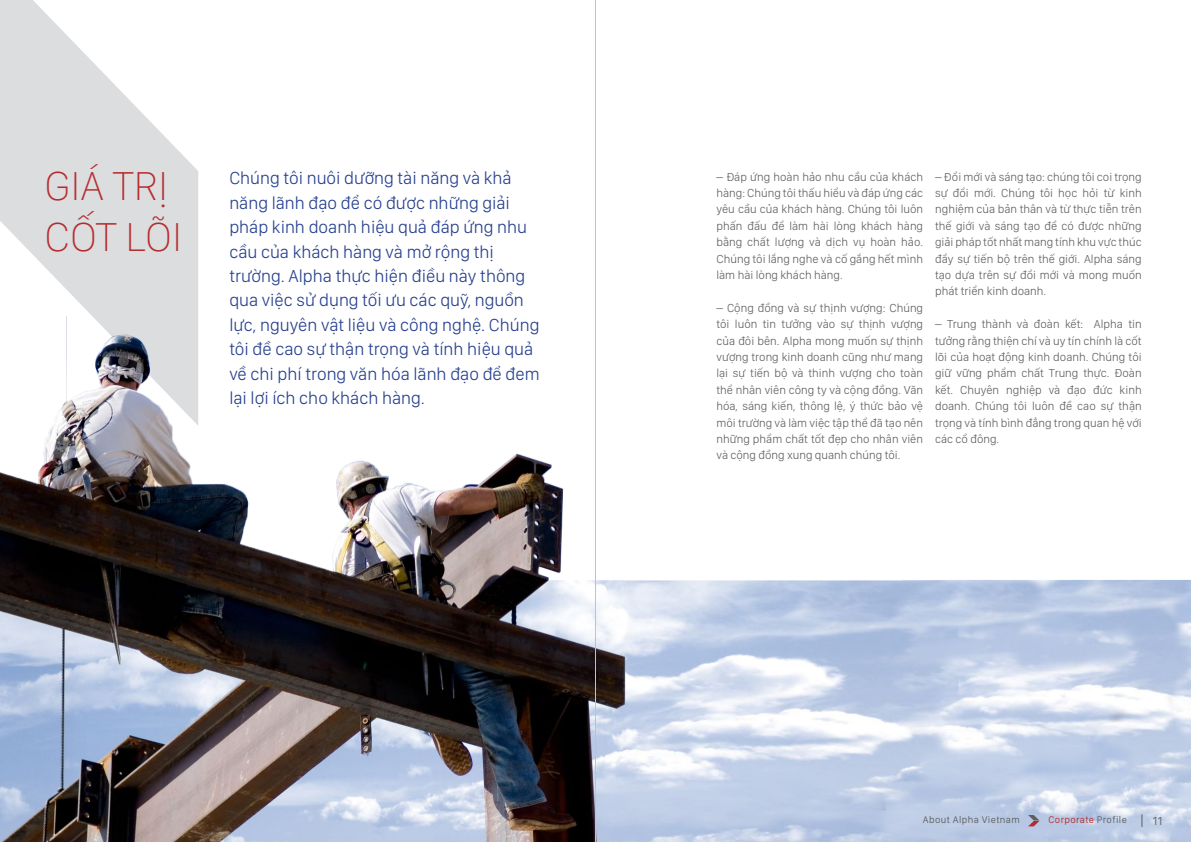
<style>
.page{position:relative;width:1191px;height:842px;background:#fff}
.page>*{position:absolute;margin:0;border:0;box-sizing:border-box;transform-origin:0 0}
.Paragraph_Style_3{font:100 42px/50.4px "San Francisco Display";color:#b62c2e}
.Paragraph_Style_2{font:300 18px/24.4px "San Francisco Display";color:#253f8e}
.Paragraph_Style_1{font:300 12px/16.4px "San Francisco Display";color:#5f5f62;text-align:justify}
.t1{font:12px "San Francisco Display";color:#5f5f62}
.t2{font:10px "San Francisco Display";letter-spacing:.04em;color:#5f5f62}
.t3{font:10px "San Francisco Display";letter-spacing:.04em;color:#b62c2e}
.s1{color:#5f5f62}
</style>
<div class="page">
<svg style="left:0;top:0;width:198px;height:316px;fill:#dcdddf"></svg>
<img style="left:0;top:316px;width:1191px;height:526px">
<svg style="left:1028px;top:815px;width:11px;height:11px"></svg>
<svg style="left:1141px;top:814px;width:1px;height:13px"></svg>
<hr style="left:595px;top:0;width:1px;height:842px;background:#c1c2c4">
<p class="Paragraph_Style_3" style="left:44px;top:160px;width:139px">GIÁ TRỊ<br>CỐT LÕI</p>
<p class="Paragraph_Style_2" style="left:229px;top:166px;width:312px">Chú ng tôi nuôi dưỡng tài năng và khả năng lã nh đạo để có được những giải pháp kinh doanh hiệu quả đáp ứng nhu cầu của khách hà ng và mở rộng thị trường. Alpha thực hiện điều này thông qua việc sử dụ ng tối ưu các quỹ, nguồn lực, nguyên vật liệu và công nghệ. Chú ng tôi đề cao sự thậ n trọng và tính hiệu quả về chi phí trong văn hóa lãnh đạo để đem lại lợi ích cho khách hàng.</p>
<p class="Paragraph_Style_1" style="left:716px;top:168px;width:208px">– Đá p ứng hoàn hảo nhu cầu của khách hàng: Chú ng tôi thấu hiểu và đáp ứng các yêu cầu của khách hàng. Chú ng tôi luôn phấn đấu để làm hài lòng khách hàng bằng chất lượng và dịch vụ hoàn hảo.<br>Chúng tôi lắng nghe và cố gắng hết mình làm hài lòng khách hàng.</p>
<p class="Paragraph_Style_1" style="left:716px;top:299px;width:208px;text-align:left">– Cộng đồng và sự thị nh vượng: Chú ng tôi luôn tin tưởng vào sự thị nh vượng của đôi bên. Alpha mong muốn sự thịnh vượng trong kinh doanh cũ ng như mang lại sự tiến bộ và thinh vượng cho toà n thể nhân viên công ty và cộng đồng. Văn hóa, sá ng kiến, thông lệ, ý thức bảo vệ môi trường và là m việc tậ p thể đã tạo nên những phẩm chất tốt đẹp cho nhân viên và cộng đồng xung quanh chú ng tôi.</p>
<p class="Paragraph_Style_1" style="left:935px;top:168px;width:208px">– Đổi mới và sá ng tạo: chú ng tôi coi trọng sự đổi mới. Chúng tôi học hỏi từ kinh nghiệm của bả n thân và từ thực tiễn trên thế giới và sá ng tạo để có được những giải phá p tốt nhất mang tính khu vực thúc đẩy sự tiến bộ trên thế giới. Alpha sá ng tạo dựa trên sự đổi mới và mong muốn phát triển kinh doanh.</p>
<p class="Paragraph_Style_1" style="left:935px;top:316px;width:208px">– Trung thà nh và đoà n kết: Alpha tin tưởng rằ ng thiện chí và uy tín chính là cốt lõi của hoạt động kinh doanh. Chúng tôi giữ vững phẩ m chất Trung thực. Đoà n kết. Chuyên nghiệp và đạo đức kinh doanh. Chúng tôi luôn đề cao sự thận trọng và tính bình đẳ ng trong quan hệ với các cổ đông.</p>
<p class="t2" style="left:923px;top:813px;width:98px">About Alpha Vietnam</p>
<p class="t3" style="left:1048px;top:813px;width:80px">Corporate <span class="s1">Profile</span></p>
<p class="t1" style="left:1152px;top:813px;width:11px">11</p>
</div>
